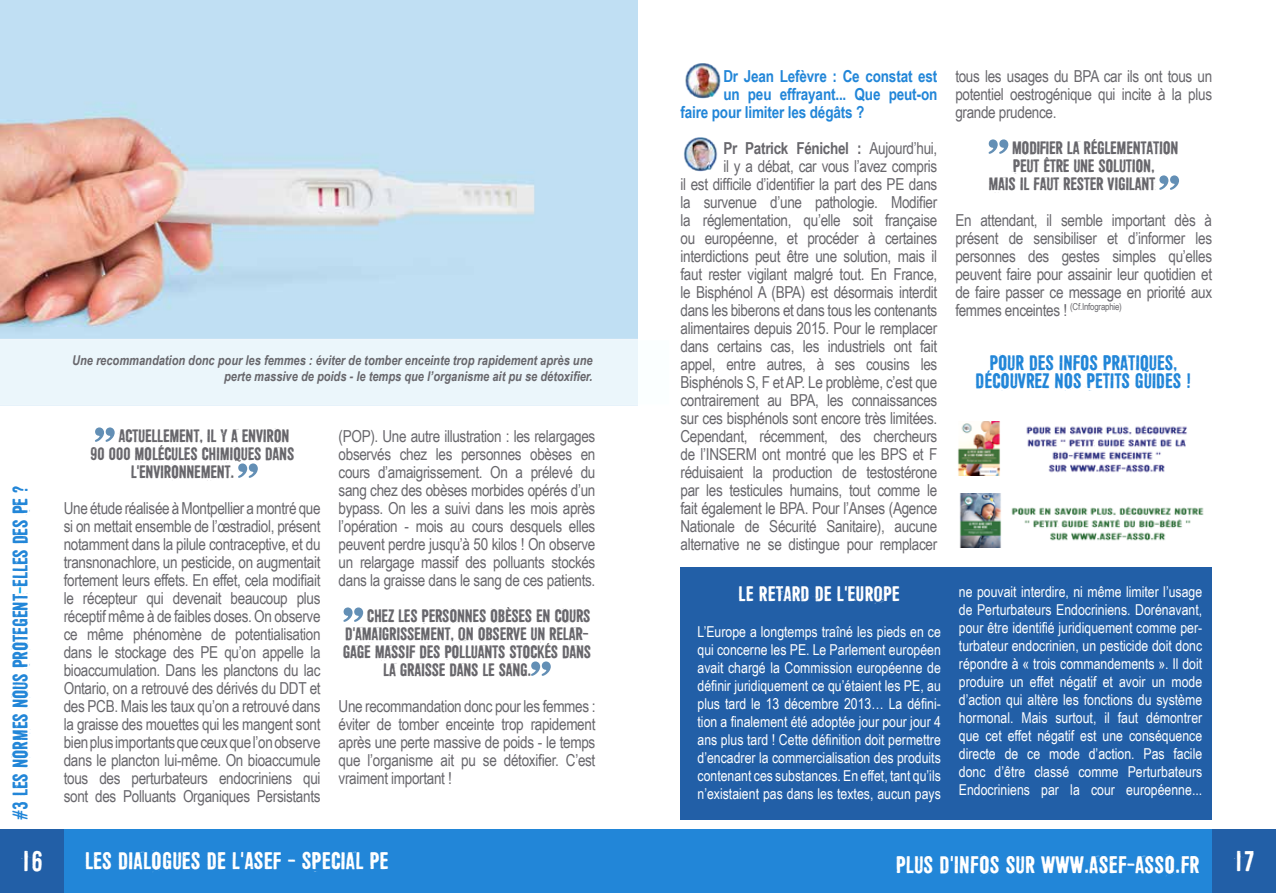
<style>
.page{position:relative;width:1276px;height:893px;background:#fff}
.page>*{position:absolute;margin:0;border:0;box-sizing:border-box;transform-origin:0 0}
.t1{font:28.5px "Shoemaker";color:#fff}
.t2{font:24px "Shoemaker";color:#fff}
.t3{font:21px/18px "Shoemaker";letter-spacing:-.01em;color:#2286d8;text-align:center}
.t4{font:21px "Shoemaker";color:#fff}
.t5{font:18px "Shoemaker";letter-spacing:-.02em;color:#68676c}
.t6{font:16.5px/18px "Arial Narrow";letter-spacing:-.02em;color:#68676c;text-align:justify}
.t7{font:700 16.5px "Arial Narrow";letter-spacing:-.01em;color:#2286d8}
.t8{font:15px/18px "Arial Narrow";color:#fff;text-align:justify}
.t9{font:italic 700 13.5px/16.2px "Arial Narrow";color:#68676c;text-align:right}
.s1{color:#00a6eb}
.s2{font-weight:700}
.s3{font-size:28.5px}
</style>
<div class="page">
<div style="left:64px;top:829px;width:574px;height:64px;background:#2286d8"></div>
<div style="left:638px;top:829px;width:574px;height:64px;background:#2286d8"></div>
<div style="left:0;top:829px;width:64px;height:64px;background:#225fa7"></div>
<div style="left:1212px;top:829px;width:64px;height:64px;background:#225fa7"></div>
<svg style="left:988px;top:139px;width:20px;height:15px"></svg>
<svg style="left:1159px;top:175px;width:20px;height:15px"></svg>
<svg style="left:95px;top:427px;width:20px;height:15px"></svg>
<svg style="left:238px;top:463px;width:20px;height:15px"></svg>
<svg style="left:343px;top:607px;width:20px;height:15px"></svg>
<svg style="left:531px;top:661px;width:20px;height:15px"></svg>
<img style="left:685px;top:64px;width:36px;height:35px">
<div style="left:680px;top:568px;width:532px;height:252px;background:#225fa7"></div>
<img style="left:0;top:0;width:638px;height:339px">
<img style="left:959px;top:494px;width:245px;height:54px">
<img style="left:958px;top:422px;width:229px;height:54px">
<img style="left:683px;top:137px;width:35px;height:35px">
<div style="left:0;top:339px;width:638px;height:67px;background:#ebf6fb"></div>
<p class="t3" style="left:10px;top:820px;width:335px;rotate:-90deg">#3 LES NORMES NOUS PROTEGENT<span class="s1">-</span>ELLES DES PE ?</p>
<p class="t9" style="left:72px;top:351px;width:522px">Une recommandation donc pour les femmes : éviter de tomber enceinte trop rapidement après une perte massive de poids - le temps que l’organisme ait pu se détoxifier.</p>
<p class="t5" style="left:118px;top:425px;width:173px">ACTUELLEMENT, IL Y A ENVIRON</p>
<p class="t5" style="left:90px;top:443px;width:206px">90 000 MOLÉCULES CHIMIQUES DANS</p>
<p class="t5" style="left:131px;top:461px;width:105px">L'ENVIRONNEMENT.</p>
<p class="t6" style="left:64px;top:498px;width:258px">Une étude réalisée à Montpellier a montré que si on mettait ensemble de l’œstradiol, présent notamment dans la pilule contraceptive, et du transnonachlore, un pesticide, on augmentait fortement leurs effets. En effet, cela modifiait le récepteur qui devenait beaucoup plus réceptif même à de faibles doses. On observe ce même phénomène de potentialisation dans le stockage des PE qu’on appelle la bioaccumulation. Dans les planctons du lac Ontario, on a retrouvé des dérivés du DDT et des PCB. Mais les taux qu’on a retrouvé dans la graisse des mouettes qui les mangent sont bien plus importants que ceux que l’on observe dans le plancton lui-même. On bioaccumule tous des perturbateurs endocriniens qui sont des Polluants Organiques Persistants</p>
<p class="t6" style="left:339px;top:426px;width:258px">(POP). Une autre illustration : les relargages observés chez les personnes obèses en cours d’amaigrissement. On a prélevé du sang chez des obèses morbides opérés d’un bypass. On les a suivi dans les mois après l’opération - mois au cours desquels elles peuvent perdre jusqu’à 50 kilos ! On observe un relargage massif des polluants stockés dans la graisse dans le sang de ces patients.</p>
<p class="t5" style="left:367px;top:605px;width:225px">CHEZ LES PERSONNES OBÈSES EN COURS</p>
<p class="t5" style="left:345px;top:623px;width:245px">D'AMAIGRISSEMENT, ON OBSERVE UN RELAR-</p>
<p class="t5" style="left:343px;top:641px;width:250px">GAGE MASSIF DES POLLUANTS STOCKÉS DANS</p>
<p class="t5" style="left:383px;top:659px;width:150px">LA GRAISSE DANS LE SANG.</p>
<p class="t6" style="left:339px;top:696px;width:258px">Une recommandation donc pour les femmes : éviter de tomber enceinte trop rapidement après une perte massive de poids - le temps que l’organisme ait pu se détoxifier. C’est vraiment important !</p>
<p class="t7" style="left:723px;top:63px;width:215px">Dr Jean Lefèvre : Ce constat est</p>
<p class="t7" style="left:723px;top:81px;width:215px">un peu effrayant... Que peut-on</p>
<p class="t7" style="left:680px;top:99px;width:185px">faire pour limiter les dégâts ?</p>
<p class="t6" style="left:680px;top:138px;width:258px;text-align:right"><span class="s2">Pr Patrick Fénichel :</span> Aujourd’hui,<br>il y a débat, car vous l’avez compris<br>il est difficile d’identifier la part des PE dans la survenue d’une pathologie. Modifier la réglementation, qu’elle soit française ou européenne, et procéder à certaines interdictions peut être une solution, mais il faut rester vigilant malgré tout. En France, le Bisphénol A (BPA) est désormais interdit dans les biberons et dans tous les contenants alimentaires depuis 2015. Pour le remplacer dans certains cas, les industriels ont fait appel, entre autres, à ses cousins les Bisphénols S, F et AP. Le problème, c’est que contrairement au BPA, les connaissances sur ces bisphénols sont encore très limitées.<br>Cependant, récemment, des chercheurs de l’INSERM ont montré que les BPS et F réduisaient la production de testostérone par les testicules humains, tout comme le fait également le BPA. Pour l’Anses (Agence Nationale de Sécurité Sanitaire), aucune alternative ne se distingue pour remplacer</p>
<p class="t4" style="left:738px;top:581px;width:119px">LE RETARD DE L'EUROPE</p>
<p class="t8" style="left:697px;top:622px;width:245px">L’Europe a longtemps traîné les pieds en ce qui concerne les PE. Le Parlement européen avait chargé la Commission européenne de définir juridiquement ce qu’étaient les PE, au plus tard le 13 décembre 2013… La défini&shy;tion a finalement été adoptée jour pour jour 4 ans plus tard ! Cette définition doit permettre d’encadrer la commercialisation des produits contenant ces substances. En effet, tant qu’ils n’existaient pas dans les textes, aucun pays</p>
<p class="t6" style="left:955px;top:66px;width:258px">tous les usages du BPA car ils ont tous un potentiel oestrogénique qui incite à la plus grande prudence.</p>
<p class="t5" style="left:1012px;top:137px;width:168px">MODIFIFFIIER LA RÉGLEMENTATION</p>
<p class="t5" style="left:1013px;top:155px;width:143px">PEUT ÊTRE UNE SOLUTION,</p>
<p class="t5" style="left:988px;top:173px;width:169px">MAIS IL FAUT RESTER VIGILANT</p>
<p class="t6" style="left:955px;top:210px;width:258px">En attendant, il semble important dès à présent de sensibiliser et d’informer les personnes des gestes simples qu’elles peuvent faire pour assainir leur quotidien et de faire passer ce message en priorité aux femmes enceintes ! <sup>(Cf.Infographie)</sup></p>
<p class="t3" style="left:975px;top:353px;width:217px">POUR DES INFOS PRATIQUES,<br>DÉCOUVREZ NOS PETITS GUIDES !</p>
<p class="t8" style="left:959px;top:582px;width:245px">ne pouvait interdire, ni même limiter l’usage de Perturbateurs Endocriniens. Dorénavant, pour être identifié juridiquement comme per&shy;turbateur endocrinien, un pesticide doit donc répondre à « trois commandements ». Il doit produire un effet négatif et avoir un mode d’action qui altère les fonctions du système hormonal. Mais surtout, il faut démontrer que cet effet négatif est une conséquence directe de ce mode d’action. Pas facile donc d’être classé comme Perturbateurs Endocriniens par la cour européenne...</p>
<h1 class="t1" style="left:21px;top:845px;width:23px">16</h1>
<h2 class="t2" style="left:85px;top:847px;width:305px">LES DIALOGUES DE L'ASEF - SPECIAL PE</h2>
<h2 class="t2" style="left:896px;top:851px;width:360px">PLUS D'INFOS SUR WWW.ASEF-ASSO.FR <span class="s3">17</span></h2>
</div>
